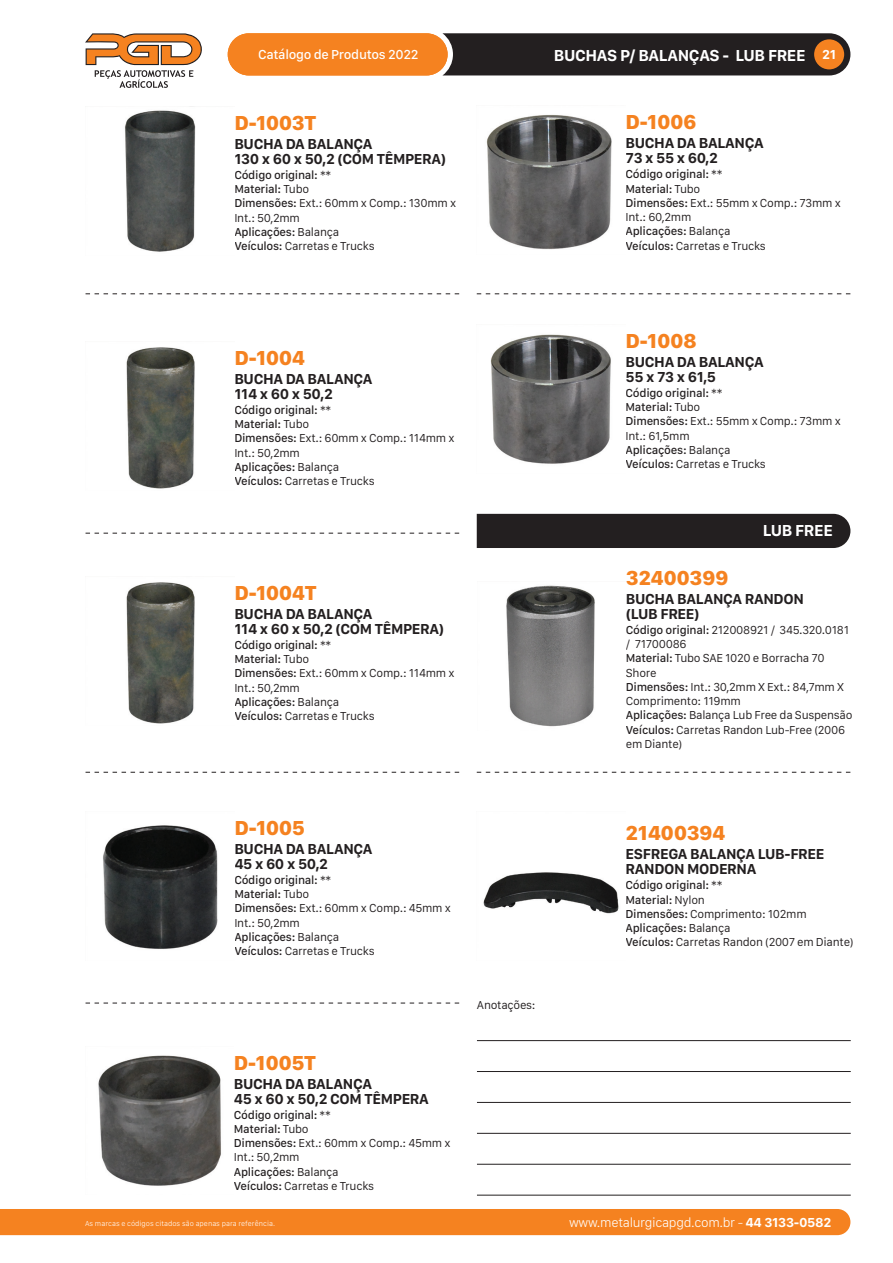
<style>
.page{position:relative;width:893px;height:1263px;background:#fff}
.page>*{position:absolute;margin:0;border:0;box-sizing:border-box;transform-origin:0 0}
.t1{font:800 21px "San Francisco Text";letter-spacing:-.025em;color:#f58220}
.t2{font:700 16.5px "San Francisco Text";letter-spacing:-.025em;color:#fff}
.t3{font:700 15px/15px "San Francisco Text";letter-spacing:-.025em;color:#231f20}
.t4{font:300 13.5px "San Francisco Text";letter-spacing:-.025em;color:#fff}
.t5{font:500 13.5px "San Francisco Text";letter-spacing:-.025em;color:#fff}
.t6{font:700 13.5px "San Francisco Text";color:#fff}
.t7{font:12px/14.2px "San Francisco Text";letter-spacing:-.025em;color:#231f20}
.t8{font:300 7.5px "San Francisco Text";color:#fff}
.s1{font-weight:500}
.s2{font-weight:700}
</style>
<div class="page">
<div style="left:0;top:1209px;width:850px;height:26px;background:#f58220"></div>
<svg style="left:85px;top:33px;width:117px;height:55px"></svg>
<div style="left:442px;top:33px;width:408px;height:42px;background:#231f20"></div>
<div style="left:228px;top:33px;width:220px;height:42px;background:#f58220;border-radius:21px"></div>
<div style="left:814px;top:39px;width:30px;height:30px;background:#f58220;border-radius:50%"></div>
<img style="left:98px;top:1055px;width:123px;height:131px">
<img style="left:486px;top:115px;width:126px;height:135px">
<img style="left:490px;top:334px;width:121px;height:130px">
<img style="left:483px;top:872px;width:136px;height:42px">
<svg style="left:477px;top:772px;width:373px;height:1px"></svg>
<svg style="left:477px;top:293px;width:373px;height:1px"></svg>
<img style="left:506px;top:585px;width:89px;height:142px">
<div style="left:477px;top:514px;width:373px;height:34px;background:#231f20"></div>
<hr style="left:477px;top:1071px;width:374px;height:1px;background:#231f20">
<hr style="left:477px;top:1040px;width:374px;height:1px;background:#231f20">
<hr style="left:477px;top:1133px;width:374px;height:1px;background:#231f20">
<hr style="left:477px;top:1164px;width:374px;height:1px;background:#231f20">
<hr style="left:477px;top:1102px;width:374px;height:1px;background:#231f20">
<hr style="left:477px;top:1195px;width:374px;height:1px;background:#231f20">
<img style="left:103px;top:825px;width:115px;height:124px">
<img style="left:126px;top:582px;width:69px;height:142px">
<img style="left:126px;top:347px;width:69px;height:142px">
<svg style="left:86px;top:533px;width:373px;height:1px"></svg>
<svg style="left:86px;top:772px;width:373px;height:1px"></svg>
<svg style="left:86px;top:1003px;width:373px;height:1px"></svg>
<svg style="left:86px;top:293px;width:373px;height:1px"></svg>
<img style="left:125px;top:106px;width:71px;height:146px">
<p class="t5" style="left:258px;top:46px;width:162px">Catálogo de Produtos 2022</p>
<p class="t6" style="left:822px;top:46px;width:16px">21</p>
<h2 class="t2" style="left:554px;top:45px;width:253px">BUCHAS P/ BALANÇAS - LUB FREE</h2>
<h1 class="t1" style="left:234px;top:109px;width:83px">D-1003T</h1>
<p class="t3" style="left:234px;top:138px;width:213px">BUCHA DA BALANÇA<br>130 x 60 x 50,2 (COM TÊMPERA)</p>
<p class="t7" style="left:234px;top:169px;width:223px"><span class="s1">Código original:</span> **<br><span class="s1">Material:</span> Tubo<br><span class="s1">Dimensões:</span> Ext.: 60mm x Comp.: 130mm x<br>Int.: 50,2mm<br><span class="s1">Aplicações:</span> Balança<br><span class="s1">Veículos:</span> Carretas e Trucks</p>
<h1 class="t1" style="left:234px;top:344px;width:73px">D-1004</h1>
<p class="t3" style="left:234px;top:373px;width:140px">BUCHA DA BALANÇA<br>114 x 60 x 50,2</p>
<p class="t7" style="left:234px;top:404px;width:222px"><span class="s1">Código original:</span> **<br><span class="s1">Material:</span> Tubo<br><span class="s1">Dimensões:</span> Ext.: 60mm x Comp.: 114mm x<br>Int.: 50,2mm<br><span class="s1">Aplicações:</span> Balança<br><span class="s1">Veículos:</span> Carretas e Trucks</p>
<h1 class="t1" style="left:234px;top:579px;width:84px">D-1004T</h1>
<p class="t3" style="left:234px;top:607px;width:211px">BUCHA DA BALANÇA<br>114 x 60 x 50,2 (COM TÊMPERA)</p>
<p class="t7" style="left:234px;top:638px;width:222px"><span class="s1">Código original:</span> **<br><span class="s1">Material:</span> Tubo<br><span class="s1">Dimensões:</span> Ext.: 60mm x Comp.: 114mm x<br>Int.: 50,2mm<br><span class="s1">Aplicações:</span> Balança<br><span class="s1">Veículos:</span> Carretas e Trucks</p>
<h1 class="t1" style="left:234px;top:814px;width:72px">D-1005</h1>
<p class="t3" style="left:234px;top:842px;width:140px">BUCHA DA BALANÇA<br>45 x 60 x 50,2</p>
<p class="t7" style="left:234px;top:873px;width:218px"><span class="s1">Código original:</span> **<br><span class="s1">Material:</span> Tubo<br><span class="s1">Dimensões:</span> Ext.: 60mm x Comp.: 45mm x<br>Int.: 50,2mm<br><span class="s1">Aplicações:</span> Balança<br><span class="s1">Veículos:</span> Carretas e Trucks</p>
<h1 class="t1" style="left:234px;top:1049px;width:84px">D-1005T</h1>
<p class="t3" style="left:234px;top:1077px;width:197px">BUCHA DA BALANÇA<br>45 x 60 x 50,2 COM TÊMPERA</p>
<p class="t7" style="left:234px;top:1108px;width:218px"><span class="s1">Código original:</span> **<br><span class="s1">Material:</span> Tubo<br><span class="s1">Dimensões:</span> Ext.: 60mm x Comp.: 45mm x<br>Int.: 50,2mm<br><span class="s1">Aplicações:</span> Balança<br><span class="s1">Veículos:</span> Carretas e Trucks</p>
<p class="t8" style="left:85px;top:1218px;width:191px">As marcas e códigos citados são apenas para referência.</p>
<p class="t7" style="left:477px;top:999px;width:60px">Anotações:</p>
<h1 class="t1" style="left:626px;top:109px;width:73px">D-1006</h1>
<p class="t3" style="left:626px;top:137px;width:140px">BUCHA DA BALANÇA<br>73 x 55 x 60,2</p>
<p class="t7" style="left:626px;top:168px;width:217px"><span class="s1">Código original:</span> **<br><span class="s1">Material:</span> Tubo<br><span class="s1">Dimensões:</span> Ext.: 55mm x Comp.: 73mm x<br>Int.: 60,2mm<br><span class="s1">Aplicações:</span> Balança<br><span class="s1">Veículos:</span> Carretas e Trucks</p>
<h1 class="t1" style="left:626px;top:327px;width:73px">D-1008</h1>
<p class="t3" style="left:626px;top:355px;width:140px">BUCHA DA BALANÇA<br>55 x 73 x 61,5</p>
<p class="t7" style="left:626px;top:387px;width:217px"><span class="s1">Código original:</span> **<br><span class="s1">Material:</span> Tubo<br><span class="s1">Dimensões:</span> Ext.: 55mm x Comp.: 73mm x<br>Int.: 61,5mm<br><span class="s1">Aplicações:</span> Balança<br><span class="s1">Veículos:</span> Carretas e Trucks</p>
<h2 class="t2" style="left:763px;top:520px;width:72px">LUB FREE</h2>
<h1 class="t1" style="left:626px;top:564px;width:104px">32400399</h1>
<p class="t3" style="left:626px;top:593px;width:180px">BUCHA BALANÇA RANDON (LUB FREE)</p>
<p class="t7" style="left:626px;top:624px;width:228px"><span class="s1">Código original:</span> 212008921 / 345.320.0181 / 71700086<br><span class="s1">Material:</span> Tubo SAE 1020 e Borracha 70<br>Shore<br><span class="s1">Dimensões:</span> Int.: 30,2mm X Ext.: 84,7mm X<br>Comprimento: 119mm<br><span class="s1">Aplicações:</span> Balança Lub Free da Suspensão<br><span class="s1">Veículos:</span> Carretas Randon Lub-Free (2006 em Diante)</p>
<h1 class="t1" style="left:626px;top:820px;width:102px">21400394</h1>
<p class="t3" style="left:626px;top:848px;width:200px">ESFREGA BALANÇA LUB-FREE<br>RANDON MODERNA</p>
<p class="t7" style="left:626px;top:879px;width:230px"><span class="s1">Código original:</span> **<br><span class="s1">Material:</span> Nylon<br><span class="s1">Dimensões:</span> Comprimento: 102mm<br><span class="s1">Aplicações:</span> Balança<br><span class="s1">Veículos:</span> Carretas Randon (2007 em Diante)</p>
<p class="t4" style="left:569px;top:1214px;width:264px">www.metalurgicapgd.com.br - <span class="s2">44 3133-0582</span></p>
</div>
